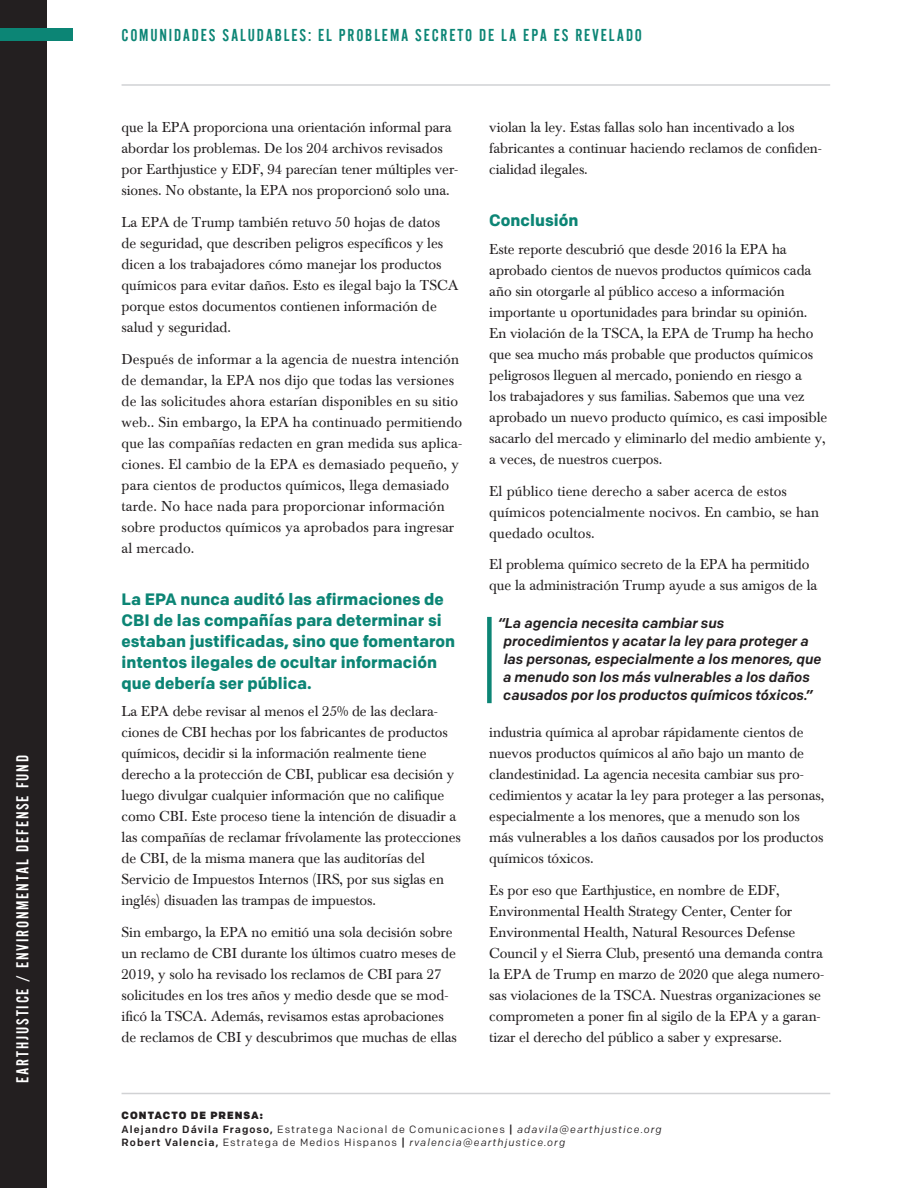
<style>
.page{position:relative;width:918px;height:1188px;background:#fff}
.page>*{position:absolute;margin:0;border:0;box-sizing:border-box;transform-origin:0 0}
.t1{font:18px "Alternate Gothic Com No 2";letter-spacing:.1em;color:#0c8575}
.t2{font:18px "Alternate Gothic Com No 2";letter-spacing:.1em;color:#fff}
.Body__Paragraph_Titl{font:700 16.5px/21px "Colfax";color:#0c8575}
.Body__Main_Copy_10_1{font:14.25px/21px "Baskerville BE";letter-spacing:-.005em;color:#231f20}
.Pull_Quote__Small_Ba{font:italic 500 14.25px/18px "Colfax";color:#231f20}
.t3{font:10.5px "Colfax";letter-spacing:.1em;color:#231f20}
.t4{font:italic 10.5px "Colfax";letter-spacing:.1em;color:#231f20}
.Contact__Title_7_9pt{font:900 10.5px "Colfax";letter-spacing:.1em;color:#231f20}
.s1{font-weight:500}
.s2{font-style:italic}
.s3{font-weight:500;font-style:normal}
.s4{font-style:normal}
</style>
<div class="page">
<div style="left:0;top:0;width:47px;height:1188px;background:#231f20"></div>
<div style="left:0;top:29px;width:74px;height:12px;background:#0c8575"></div>
<hr style="left:122px;top:84px;width:708px;height:2px;background:#d1d2d4">
<hr style="left:122px;top:1093px;width:708px;height:1px;background:#d1d2d4">
<div style="left:487px;top:617px;width:5px;height:86px;background:#0c8575"></div>
<p class="t2" style="left:13px;top:1083px;width:329px;rotate:-90deg">EARTHJUSTICE / ENVIRONMENTAL DEFENSE FUND</p>
<p class="t1" style="left:122px;top:25px;width:522px">COMUNIDADES SALUDABLES: EL PROBLEMA SECRETO DE LA EPA ES REVELADO</p>
<p class="Body__Main_Copy_10_1" style="left:122px;top:117px;width:338px">que la EPA proporciona una orientación informal para abordar los problemas. De los 204 archivos revisados por Earthjustice y EDF, 94 parecían tener múltiples ver&shy;siones. No obstante, la EPA nos proporcionó solo una.</p>
<p class="Body__Main_Copy_10_1" style="left:122px;top:212px;width:338px">La EPA de Trump también retuvo 50 hojas de datos<br>de seguridad, que describen peligros específicos y les dicen a los trabajadores cómo manejar los productos químicos para evitar daños. Esto es ilegal bajo la TSCA porque estos documentos contienen información de salud y seguridad.</p>
<p class="Body__Main_Copy_10_1" style="left:122px;top:349px;width:342px">Después de informar a la agencia de nuestra intención de demandar, la EPA nos dijo que todas las versiones de las solicitudes ahora estarían disponibles en su sitio web.. Sin embargo, la EPA ha continuado permitiendo que las compañías redacten en gran medida sus aplica&shy;ciones. El cambio de la EPA es demasiado pequeño, y para cientos de productos químicos, llega demasiado tarde. No hace nada para proporcionar información sobre productos químicos ya aprobados para ingresar al mercado.</p>
<p class="Body__Paragraph_Titl" style="left:122px;top:588px;width:335px">La EPA nunca auditó las afirmaciones de CBI de las compañías para determinar si estaban justificadas, sino que fomentaron intentos ilegales de ocultar información que debería ser pública.</p>
<p class="Body__Main_Copy_10_1" style="left:122px;top:701px;width:341px">La EPA debe revisar al menos el 25% de las declara&shy;ciones de CBI hechas por los fabricantes de productos químicos, decidir si la información realmente tiene derecho a la protección de CBI, publicar esa decisión y luego divulgar cualquier información que no califique como CBI. Este proceso tiene la intención de disuadir a las compañías de reclamar frívolamente las protecciones de CBI, de la misma manera que las auditorías del Servicio de Impuestos Internos (IRS, por sus siglas en inglés) disuaden las trampas de impuestos.</p>
<p class="Body__Main_Copy_10_1" style="left:122px;top:922px;width:337px">Sin embargo, la EPA no emitió una sola decisión sobre un reclamo de CBI durante los últimos cuatro meses de 2019, y solo ha revisado los reclamos de CBI para 27 solicitudes en los tres años y medio desde que se mod&shy;ificó la TSCA. Además, revisamos estas aprobaciones de reclamos de CBI y descubrimos que muchas de ellas</p>
<p class="Body__Main_Copy_10_1" style="left:489px;top:117px;width:334px">violan la ley. Estas fallas solo han incentivado a los fabricantes a continuar haciendo reclamos de confiden&shy;cialidad ilegales.</p>
<p class="Body__Paragraph_Titl" style="left:489px;top:210px;width:91px">Conclusión</p>
<p class="Body__Main_Copy_10_1" style="left:489px;top:239px;width:339px">Este reporte descubrió que desde 2016 la EPA ha aprobado cientos de nuevos productos químicos cada año sin otorgarle al público acceso a información importante u oportunidades para brindar su opinión.<br>En violación de la TSCA, la EPA de Trump ha hecho que sea mucho más probable que productos químicos peligrosos lleguen al mercado, poniendo en riesgo a<br>los trabajadores y sus familias. Sabemos que una vez aprobado un nuevo producto químico, es casi imposible sacarlo del mercado y eliminarlo del medio ambiente y, a veces, de nuestros cuerpos.</p>
<p class="Body__Main_Copy_10_1" style="left:489px;top:481px;width:331px">El público tiene derecho a saber acerca de estos químicos potencialmente nocivos. En cambio, se han quedado ocultos.</p>
<p class="Body__Main_Copy_10_1" style="left:489px;top:554px;width:329px">El problema químico secreto de la EPA ha permitido que la administración Trump ayude a sus amigos de la</p>
<p class="Pull_Quote__Small_Ba" style="left:503px;top:614px;width:320px;text-indent:-5px">“La agencia necesita cambiar sus procedimientos y acatar la ley para proteger a las personas, especialmente a los menores, que a menudo son los más vulnerables a los daños causados por los productos químicos tóxicos.”</p>
<p class="Body__Main_Copy_10_1" style="left:489px;top:722px;width:337px">industria química al aprobar rápidamente cientos de nuevos productos químicos al año bajo un manto de clandestinidad. La agencia necesita cambiar sus pro&shy;cedimientos y acatar la ley para proteger a las personas, especialmente a los menores, que a menudo son los más vulnerables a los daños causados por los productos químicos tóxicos.</p>
<p class="Body__Main_Copy_10_1" style="left:489px;top:880px;width:336px">Es por eso que Earthjustice, en nombre de EDF, Environmental Health Strategy Center, Center for Environmental Health, Natural Resources Defense Council y el Sierra Club, presentó una demanda contra la EPA de Trump en marzo de 2020 que alega numero&shy;sas violaciones de la TSCA. Nuestras organizaciones se comprometen a poner fin al sigilo de la EPA y a garan&shy;tizar el derecho del público a saber y expresarse.</p>
<p class="Contact__Title_7_9pt" style="left:122px;top:1109px;width:143px">CONTACTO DE PRENSA:</p>
<p class="t3" style="left:122px;top:1123px;width:542px"><span class="s1">Alejandro Dávila Fragoso,</span> Estratega Nacional de Comunicaciones <span class="s1">|</span> <span class="s2">adavila@earthjustice.org</span></p>
<p class="t4" style="left:122px;top:1136px;width:445px"><span class="s3">Robert Valencia,</span> <span class="s4">Estratega de Medios Hispanos</span> <span class="s3">|</span> rvalencia@earthjustice.org</p>
</div>
